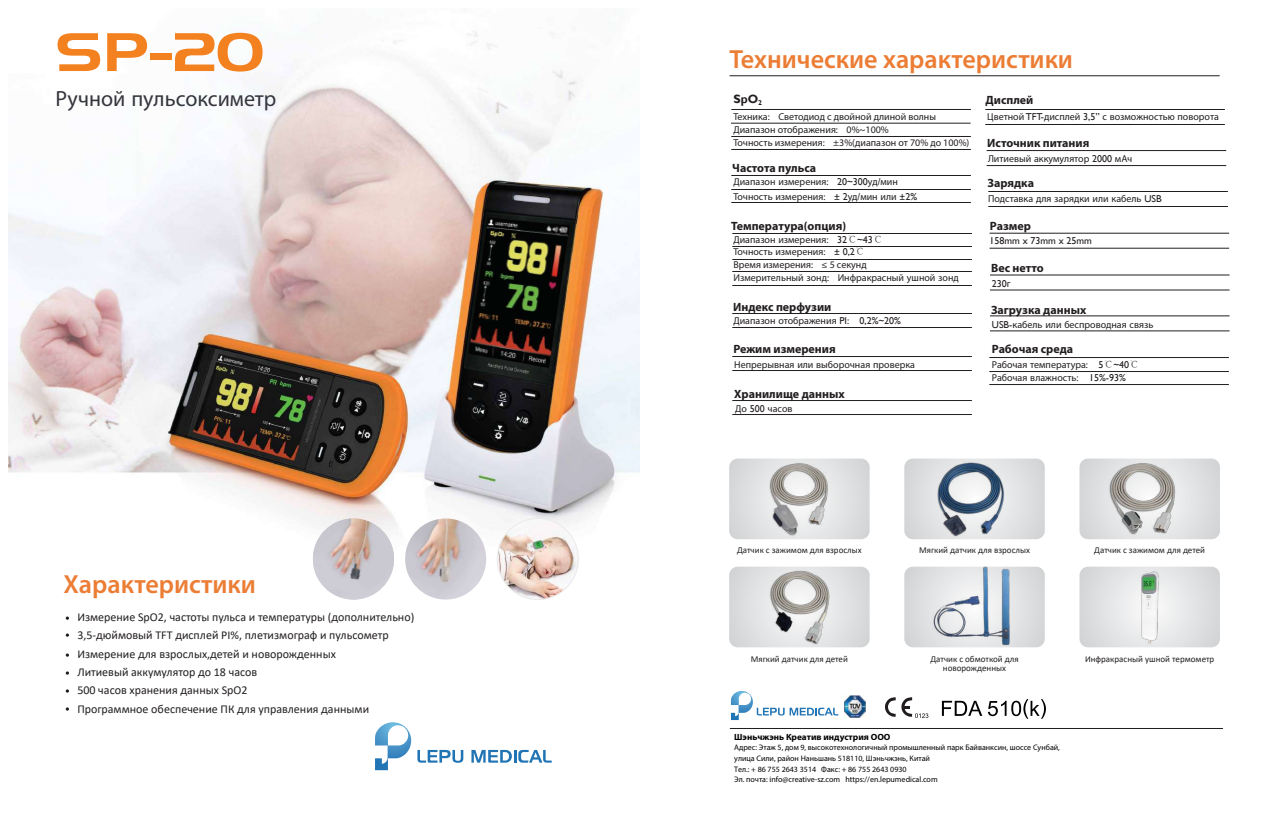
<style>
.page{position:relative;width:1282px;height:825px;background:#fff}
.page>*{position:absolute;margin:0;border:0;box-sizing:border-box;transform-origin:0 0}
.t1{font:600 26.3px "Myriad Pro";color:#ec7d35}
.t2{font:22px "Myriad Pro";color:#34353d}
.t3{font:12px/18.4px "Calibri";color:#221e1f}
.t4{font:700 12px "Myriad Pro";color:#221e1f}
.t5{font:700 12px "Gill Sans";color:#221e1f}
.t6{font:10px/12.9px "Myriad Pro";color:#221e1f}
.t7{font:10px "Gill Sans";color:#221e1f}
.t8{font:9px/8.8px "Calibri";color:#221e1f;text-align:center}
.t9{font:700 9px "Myriad Pro";color:#030000}
.t10{font:8px/10.6px "Myriad Pro";color:#030000}
.s1{font-family:"Gill Sans"}
.s2{font-family:"Adobe Song Std";font-weight:300}
.s3{font-family:"Myriad Pro"}
</style>
<div class="page">
<svg style="left:729px;top:567px;width:140px;height:80px;background:#dcddde"></svg>
<svg style="left:904px;top:567px;width:140px;height:80px;background:#dbdcde"></svg>
<svg style="left:729px;top:459px;width:140px;height:80px;background:#dcdddf"></svg>
<svg style="left:904px;top:459px;width:140px;height:80px;background:#dcddde"></svg>
<svg style="left:1079px;top:459px;width:140px;height:80px;background:#dcddde"></svg>
<img style="left:8px;top:31px;width:631px;height:560px">
<svg style="left:66px;top:616px;width:3px;height:4px"></svg>
<svg style="left:66px;top:633px;width:3px;height:4px"></svg>
<svg style="left:66px;top:653px;width:3px;height:4px"></svg>
<svg style="left:66px;top:671px;width:3px;height:4px"></svg>
<svg style="left:66px;top:689px;width:3px;height:4px"></svg>
<svg style="left:66px;top:707px;width:3px;height:4px"></svg>
<img style="left:931px;top:461px;width:79px;height:78px">
<img style="left:764px;top:461px;width:70px;height:78px">
<img style="left:1104px;top:459px;width:76px;height:74px">
<img style="left:764px;top:568px;width:71px;height:78px">
<hr style="left:729px;top:76px;width:490px;height:1px;background:#221e1f">
<hr style="left:731px;top:109px;width:239px;height:1px;background:#221e1f">
<hr style="left:731px;top:136px;width:239px;height:1px;background:#221e1f">
<hr style="left:731px;top:149px;width:239px;height:1px;background:#221e1f">
<hr style="left:731px;top:175px;width:239px;height:1px;background:#221e1f">
<hr style="left:731px;top:189px;width:239px;height:1px;background:#221e1f">
<hr style="left:731px;top:202px;width:239px;height:1px;background:#221e1f">
<hr style="left:732px;top:233px;width:239px;height:1px;background:#221e1f">
<hr style="left:732px;top:246px;width:239px;height:1px;background:#221e1f">
<hr style="left:732px;top:259px;width:239px;height:1px;background:#221e1f">
<hr style="left:732px;top:271px;width:239px;height:1px;background:#221e1f">
<hr style="left:732px;top:285px;width:239px;height:1px;background:#221e1f">
<hr style="left:732px;top:313px;width:239px;height:1px;background:#221e1f">
<hr style="left:732px;top:327px;width:239px;height:1px;background:#221e1f">
<hr style="left:732px;top:356px;width:239px;height:1px;background:#221e1f">
<hr style="left:732px;top:370px;width:239px;height:1px;background:#221e1f">
<hr style="left:732px;top:400px;width:239px;height:1px;background:#221e1f">
<hr style="left:732px;top:414px;width:239px;height:1px;background:#221e1f">
<hr style="left:729px;top:728px;width:493px;height:1px;background:#211d1e">
<img style="left:844px;top:696px;width:21px;height:21px">
<svg style="left:885px;top:697px;width:43px;height:21px"></svg>
<svg style="left:941px;top:699px;width:104px;height:20px"></svg>
<img style="left:465px;top:213px;width:109px;height:161px">
<svg style="left:58px;top:33px;width:42px;height:38px"></svg>
<svg style="left:107px;top:33px;width:40px;height:38px"></svg>
<div style="left:151px;top:54px;width:21px;height:6px;background:#f4811f"></div>
<svg style="left:175px;top:33px;width:87px;height:39px"></svg>
<img style="left:932px;top:567px;width:80px;height:79px">
<hr style="left:985px;top:109px;width:239px;height:1px;background:#221e1f">
<hr style="left:985px;top:124px;width:239px;height:1px;background:#221e1f">
<hr style="left:986px;top:150px;width:240px;height:1px;background:#221e1f">
<hr style="left:986px;top:165px;width:240px;height:1px;background:#221e1f">
<hr style="left:988px;top:191px;width:239px;height:1px;background:#221e1f">
<hr style="left:988px;top:206px;width:239px;height:1px;background:#221e1f">
<hr style="left:989px;top:233px;width:239px;height:1px;background:#221e1f">
<hr style="left:989px;top:248px;width:239px;height:1px;background:#221e1f">
<hr style="left:989px;top:275px;width:240px;height:1px;background:#221e1f">
<hr style="left:989px;top:290px;width:240px;height:1px;background:#221e1f">
<hr style="left:989px;top:316px;width:240px;height:1px;background:#221e1f">
<hr style="left:989px;top:331px;width:240px;height:1px;background:#221e1f">
<hr style="left:989px;top:357px;width:239px;height:1px;background:#221e1f">
<hr style="left:989px;top:371px;width:239px;height:1px;background:#221e1f">
<hr style="left:989px;top:384px;width:239px;height:1px;background:#221e1f">
<hr style="left:731px;top:123px;width:239px;height:1px;background:#221e1f">
<div style="left:1079px;top:567px;width:140px;height:80px;background:#d7d8da"></div>
<img style="left:1089px;top:533px;width:113px;height:115px">
<img style="left:497px;top:518px;width:81px;height:81px;border-radius:41px">
<div style="left:497px;top:518px;width:82px;height:82px;border:1px solid #eaeaea;border-radius:50%"></div>
<img style="left:405px;top:518px;width:81px;height:81px;border-radius:41px">
<img style="left:313px;top:518px;width:81px;height:81px;border-radius:41px">
<svg style="left:375px;top:722px;width:88px;height:48px"></svg>
<svg style="left:471px;top:750px;width:80px;height:13px"></svg>
<svg style="left:731px;top:691px;width:107px;height:29px"></svg>
<h2 class="t2" style="left:56px;top:85px;width:222px">Ручной пульсоксиметр</h2>
<h1 class="t1" style="left:64px;top:567px;width:194px">Характеристики</h1>
<p class="t3" style="left:77px;top:607px;width:338px">Измерение SpO2, частоты пульса и температуры (дополнительно)<br>3,5-дюймовый TFT дисплей PI%, плетизмограф и пульсометр Измерение для взрослых,детей и новорожденных<br>Литиевый аккумулятор до 18 часов<br>500 часов хранения данных SpO2<br>Программное обеспечение ПК для управления данными</p>
<h1 class="t1" style="left:729px;top:42px;width:345px">Технические характеристики</h1>
<p class="t5" style="left:733px;top:92px;width:30px">SpO<sub>2</sub></p>
<p class="t4" style="left:985px;top:92px;width:49px">Дисплей</p>
<p class="t6" style="left:733px;top:110px;width:237px">Техника: Светодиод с двойной длиной волны<br>Диапазон отображения: 0%~100%<br>Точность измерения: ±3%(диапазон от 70% до 100%)</p>
<p class="t6" style="left:733px;top:175px;width:166px">Диапазон измерения<span class="s1">: 20~300</span>уд<span class="s1">/</span>мин</p>
<p class="t4" style="left:732px;top:160px;width:85px">Частота пульса</p>
<p class="t6" style="left:733px;top:190px;width:185px">Точность измерения<span class="s1">: ± 2</span>уд<span class="s1">/</span>мин или <span class="s1">±2%</span></p>
<p class="t4" style="left:731px;top:218px;width:116px">Температура(опция)</p>
<p class="t6" style="left:733px;top:233px;width:151px;line-height:12.5px">Диапазон измерения<span class="s1">: 32</span><span class="s2">℃</span><span class="s1">~43</span><span class="s2">℃<br></span>Точность измерения<span class="s1">: ± 0,2</span><span class="s2">℃<br></span>Время измерения: ≤ 5 секунд</p>
<p class="t6" style="left:733px;top:271px;width:227px">Измерительный зонд<span class="s1">:</span> Инфракрасный ушной зонд</p>
<p class="t4" style="left:733px;top:299px;width:100px">Индекс перфузии</p>
<p class="t4" style="left:733px;top:341px;width:104px">Режим измерения</p>
<p class="t4" style="left:734px;top:386px;width:112px">Хранилище данных</p>
<p class="t6" style="left:733px;top:314px;width:169px">Диапазон отображения <span class="s1">PI: 0,2%~20%</span></p>
<p class="t6" style="left:734px;top:358px;width:182px">Непрерывная или выборочная проверка</p>
<p class="t6" style="left:735px;top:401px;width:59px">До <span class="s1">500</span> часов</p>
<p class="t6" style="left:987px;top:110px;width:233px">Цветной <span class="s1">TFT-</span>дисплей <span class="s1">3,5”</span> с возможностью поворота</p>
<p class="t6" style="left:988px;top:152px;width:146px">Литиевый аккумулятор <span class="s1">2000</span> мАч</p>
<p class="t6" style="left:988px;top:193px;width:175px">Подставка для зарядки или кабель <span class="s1">USB</span></p>
<p class="t7" style="left:989px;top:235px;width:104px">158mm x 73mm x 25mm</p>
<p class="t7" style="left:991px;top:277px;width:20px">230<span class="s3">г</span></p>
<p class="t6" style="left:991px;top:318px;width:163px"><span class="s1">USB-</span>кабель или беспроводная связь</p>
<p class="t4" style="left:987px;top:135px;width:104px">Источник питания</p>
<p class="t4" style="left:987px;top:175px;width:48px">Зарядка</p>
<p class="t4" style="left:989px;top:218px;width:43px">Размер</p>
<p class="t4" style="left:991px;top:260px;width:54px">Вес нетто</p>
<p class="t4" style="left:991px;top:302px;width:97px">Загрузка данных</p>
<p class="t4" style="left:991px;top:341px;width:83px">Рабочая среда</p>
<p class="t6" style="left:991px;top:357px;width:149px">Рабочая температура<span class="s1">: 5</span><span class="s2">℃</span><span class="s1">~40</span><span class="s2">℃<br></span>Рабочая влажность<span class="s1">: 15%-93%</span></p>
<p class="t8" style="left:737px;top:545px;width:126px">Датчик с зажимом для взрослых</p>
<p class="t8" style="left:919px;top:545px;width:112px">Мягкий датчик для взрослых</p>
<p class="t8" style="left:1094px;top:545px;width:112px">Датчик с зажимом для детей</p>
<p class="t8" style="left:750px;top:654px;width:99px">Мягкий датчик для детей</p>
<p class="t8" style="left:930px;top:654px;width:90px">Датчик с обмоткой для новорожденных</p>
<p class="t8" style="left:1084px;top:654px;width:131px">Инфракрасный ушной термометр</p>
<p class="t9" style="left:734px;top:731px;width:158px">Шэньчжэнь Креатив индустрия ООО</p>
<p class="t10" style="left:734px;top:742px;width:327px">Адрес: Этаж 5, дом 9, высокотехнологичный промышленный парк Байванксин, шоссе Сунбай, улица Сили, район Наньшань 518110, Шэньчжэнь, Китай<br>Тел.: + 86 755 2643 3514 Факс: + 86 755 2643 0930<br>Эл. почта: info@creative-sz.com https://en.lepumedical.com</p>
</div>
